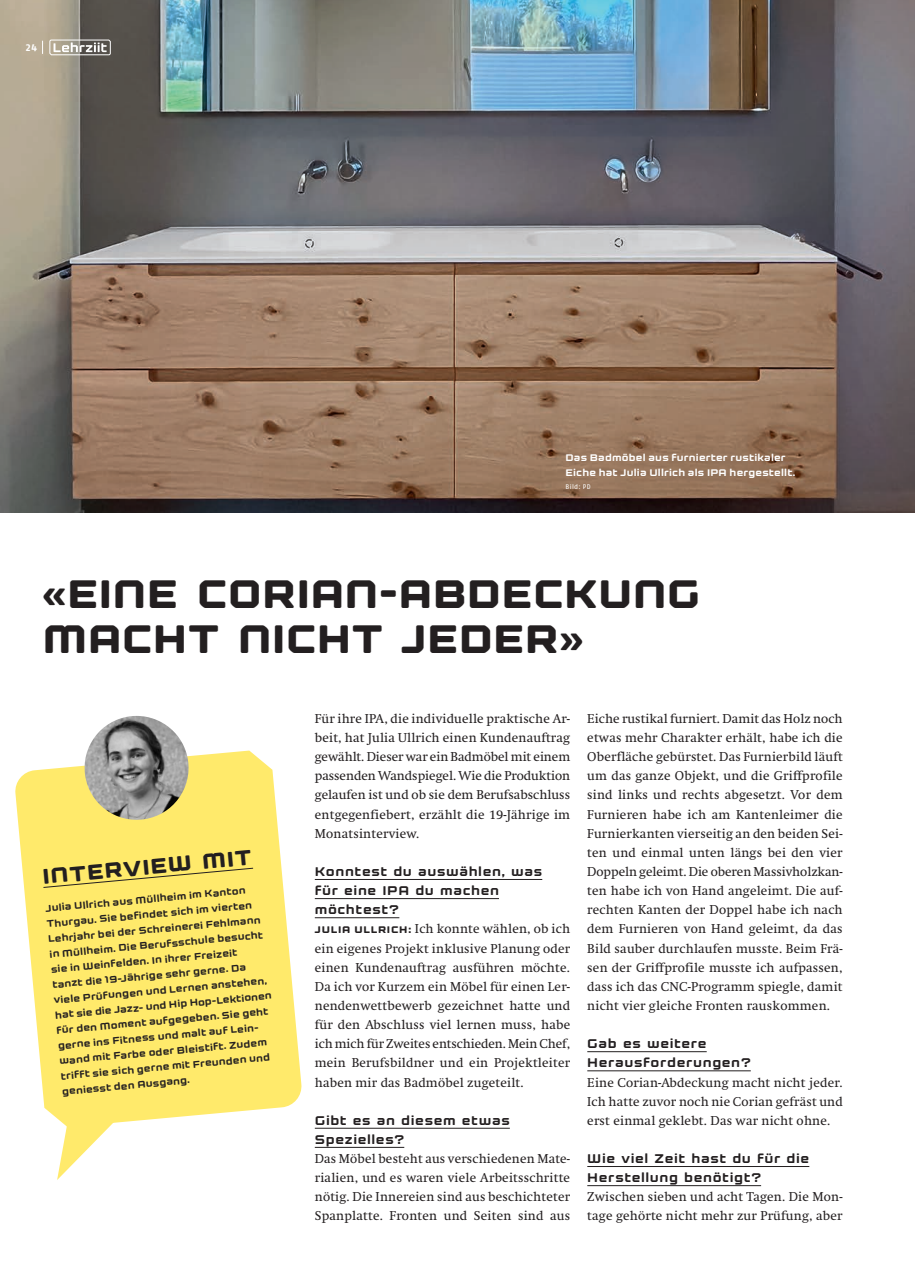
<style>
.page{position:relative;width:915px;height:1263px;background:#fff}
.page>*{position:absolute;margin:0;border:0;box-sizing:border-box;transform-origin:0 0}
.t1{font:800 43.5px/45px "Kernel";letter-spacing:.005em;color:#231f20}
.t2{font:800 23.25px "Kernel";color:#231f20}
.t3{font:700 13.8px/19.2px "Kernel";letter-spacing:.045em;color:#231f20}
.t4{font:12.75px/19.2px "Swift";letter-spacing:.02em;color:#231f20;text-align:justify}
.t5{font:700 10.5px/15.3px "Kernel";color:#231f20}
.t6{font:700 10.5px/15.3px "Kernel";letter-spacing:.02em;color:#fff}
.t7{font:700 10.2px "Fago OT";color:#fff}
.t8{font:6.75px "Fago OT";letter-spacing:.045em;color:#fff}
.s1{font-family:"Kernel";font-weight:800;font-size:10.5px}
</style>
<div class="page">
<img style="left:0;top:0;width:914px;height:512px">
<hr style="left:587px;top:1051px;width:119px;height:1px;background:#231f20">
<hr style="left:587px;top:1070px;width:163px;height:1px;background:#231f20">
<hr style="left:587px;top:1166px;width:222px;height:1px;background:#231f20">
<hr style="left:587px;top:1185px;width:173px;height:1px;background:#231f20">
<hr style="left:315px;top:879px;width:227px;height:1px;background:#231f20">
<hr style="left:315px;top:898px;width:184px;height:1px;background:#231f20">
<hr style="left:315px;top:917px;width:84px;height:1px;background:#231f20">
<hr style="left:315px;top:1128px;width:194px;height:1px;background:#231f20">
<hr style="left:315px;top:1147px;width:89px;height:1px;background:#231f20">
<svg style="left:57px;top:1127px;width:52px;height:53px"></svg>
<svg style="left:15px;top:750px;width:287px;height:377px;fill:#ffea6b"></svg>
<svg style="left:43px;top:867px;width:211px;height:21px;background:#f4e067"></svg>
<img style="left:81px;top:716px;width:111px;height:107px">
<svg style="left:49px;top:39px;width:62px;height:16px"></svg>
<svg style="left:42px;top:41px;width:1px;height:13px"></svg>
<p class="t7" style="left:26px;top:41px;width:13px">24</p>
<p class="t6" style="left:565px;top:450px;width:231px">Das Badmöbel aus furnierter rustikaler<br>Eiche hat Julia Ullrich als IPA hergestellt.</p>
<p class="t8" style="left:565px;top:483px;width:27px">Bild: PD</p>
<h1 class="t1" style="left:43px;top:572px;width:659px">«EINE CORIAN-ABDECKUNG<br>MACHT NICHT JEDER»</h1>
<h2 class="t2" style="left:41px;top:864px;width:211px;rotate:-5deg">INTERVIEW MIT</h2>
<p class="t5" style="left:45px;top:900px;width:219px;rotate:-5deg">Julia Ullrich aus Müllheim im Kanton Thurgau. Sie befindet sich im vierten Lehrjahr bei der Schreinerei Fehlmann in Müllheim. Die Berufsschule besucht sie in Weinfelden. In ihrer Freizeit tanzt die 19-Jährige sehr gerne. Da viele Prüfungen und Lernen anstehen, hat sie die Jazz- und Hip Hop-Lektionen für den Moment aufgegeben. Sie geht gerne ins Fitness und malt auf Lein&shy;wand mit Farbe oder Bleistift. Zudem trifft sie sich gerne mit Freunden und geniesst den Ausgang.</p>
<p class="t4" style="left:315px;top:709px;width:257px">Für ihre IPA, die individuelle praktische Ar&shy;beit, hat Julia Ullrich einen Kundenauftrag gewählt. Dieser war ein Badmöbel mit einem passenden Wandspiegel. Wie die Produktion gelaufen ist und ob sie dem Berufsabschluss entgegenfiebert, erzählt die 19-Jährige im Monatsinterview.</p>
<p class="t3" style="left:315px;top:862px;width:229px">Konntest du auswählen, was für eine IPA du machen möchtest?</p>
<p class="t4" style="left:315px;top:919px;width:257px"><span class="s1">JULIA ULLRICH:</span> Ich konnte wählen, ob ich ein eigenes Projekt inklusive Planung oder einen Kundenauftrag ausführen möchte.<br>Da ich vor Kurzem ein Möbel für einen Ler&shy;nendenwettbewerb gezeichnet hatte und für den Abschluss viel lernen muss, habe ich mich für Zweites entschieden. Mein Chef, mein Berufsbildner und ein Projektleiter haben mir das Badmöbel zugeteilt.</p>
<p class="t3" style="left:315px;top:1111px;width:196px">Gibt es an diesem etwas<br>Spezielles?</p>
<p class="t4" style="left:315px;top:1149px;width:257px">Das Möbel besteht aus verschiedenen Mate&shy;rialien, und es waren viele Arbeitsschritte nötig. Die Innereien sind aus beschichteter Spanplatte. Fronten und Seiten sind aus</p>
<p class="t4" style="left:587px;top:709px;width:257px">Eiche rustikal furniert. Damit das Holz noch etwas mehr Charakter erhält, habe ich die Oberfläche gebürstet. Das Furnierbild läuft um das ganze Objekt, und die Griffprofile sind links und rechts abgesetzt. Vor dem Furnieren habe ich am Kantenleimer die Furnierkanten vierseitig an den beiden Sei&shy;ten und einmal unten längs bei den vier Doppeln geleimt. Die oberen Massivholzkan&shy;ten habe ich von Hand angeleimt. Die auf&shy;rechten Kanten der Doppel habe ich nach dem Furnieren von Hand geleimt, da das Bild sauber durchlaufen musste. Beim Frä&shy;sen der Griffprofile musste ich aufpassen, dass ich das CNC-Programm spiegle, damit nicht vier gleiche Fronten rauskommen.</p>
<p class="t3" style="left:587px;top:1034px;width:165px">Gab es weitere<br>Herausforderungen?</p>
<p class="t4" style="left:587px;top:1073px;width:257px">Eine Corian-Abdeckung macht nicht jeder.<br>Ich hatte zuvor noch nie Corian gefräst und erst einmal geklebt. Das war nicht ohne.</p>
<p class="t3" style="left:587px;top:1149px;width:223px">Wie viel Zeit hast du für die<br>Herstellung benötigt?</p>
<p class="t4" style="left:587px;top:1187px;width:257px">Zwischen sieben und acht Tagen. Die Mon&shy;tage gehörte nicht mehr zur Prüfung, aber</p>
</div>
